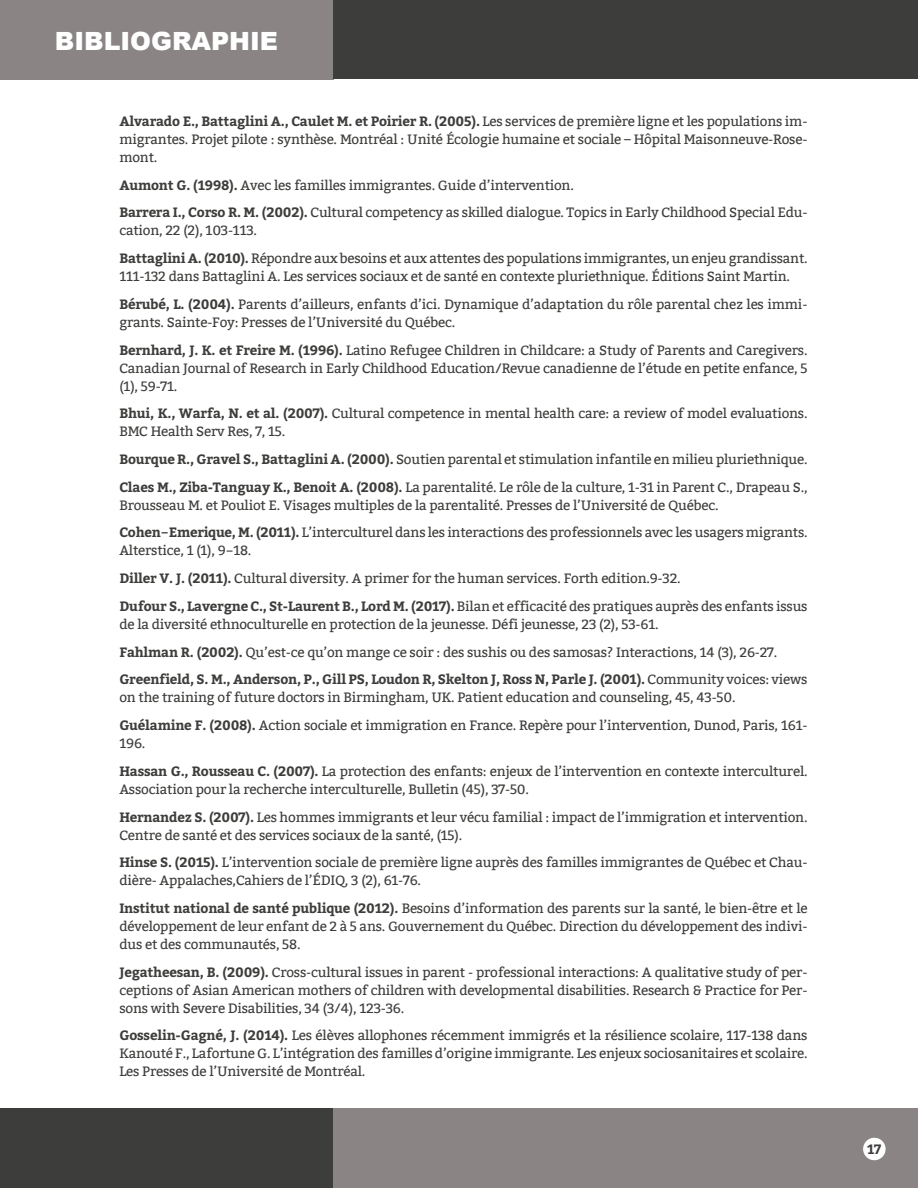
<style>
.page{position:relative;width:918px;height:1188px;background:#fff}
.page>*{position:absolute;margin:0;border:0;box-sizing:border-box;transform-origin:0 0}
.t1{font:900 25.05px "Arial";color:#fff}
.t2{font:13.5px/27.8px "Bitter";letter-spacing:-.015em;color:#3d3d3b}
.t3{font:700 13.5px "Bitter";color:#3d3d3b}
.s1{font-weight:700}
.s2{font-family:"Lucida Grande";font-weight:700}
.s3{font-family:"Lucida Grande"}
</style>
<div class="page">
<hr style="left:0;top:577px;width:1px;height:545px;background:#faf4b7">
<div style="left:0;top:0;width:333px;height:80px;background:#8a8584"></div>
<div style="left:333px;top:0;width:585px;height:80px;background:#3d3d3b"></div>
<div style="left:0;top:1108px;width:333px;height:80px;background:#3d3d3b"></div>
<div style="left:333px;top:1108px;width:585px;height:80px;background:#8a8584"></div>
<div style="left:863px;top:1138px;width:23px;height:22px;background:#fff;border-radius:50%"></div>
<h1 class="t1" style="left:55px;top:23px;width:225px">BIBLIOGRAPHIE</h1>
<p class="t2" style="left:119px;top:112px;width:690px;line-height:18px;text-align:justify"><span class="s1">Alvarado E., Battaglini A., Caulet M. et Poirier R. (2005).</span> Les services de première ligne et les populations im&shy;migrantes. Projet pilote : synthèse. Montréal : Unité Écologie humaine et sociale – Hôpital Maisonneuve-Rose&shy;mont.</p>
<p class="t2" style="left:119px;top:171px;width:690px"><span class="s1">Aumont G. (1998).</span> Avec les familles immigrantes. Guide d’intervention.<br><span class="s1">Barrera I., Corso R. M. (2002).</span> Cultural competency as skilled dialogue. Topics in Early Childhood Special Edu-</p>
<p class="t2" style="left:119px;top:217px;width:690px">cation, 22 (2), 103-113.<br><span class="s1">Battaglini A. (2010).</span> Répondre aux besoins et aux attentes des populations immigrantes, un enjeu grandissant.</p>
<p class="t2" style="left:119px;top:263px;width:690px">111-132 dans Battaglini A. Les services sociaux et de santé en contexte pluriethnique. Éditions Saint Martin.<br><span class="s1">Bérubé, L. (2004).</span> Parents d’ailleurs, enfants d’ici. Dynamique d’adaptation du rôle parental chez les immi-</p>
<p class="t2" style="left:119px;top:308px;width:690px">grants. Sainte-Foy: Presses de l’Université du Québec.<br><span class="s1">Bernhard, J. K. et Freire M. (1996).</span> Latino Refugee Children in Childcare: a Study of Parents and Caregivers.</p>
<p class="t2" style="left:119px;top:359px;width:690px;line-height:18px">Canadian Journal of Research in Early Childhood Education/Revue canadienne de l’étude en petite enfance, 5 (1), 59-71.</p>
<p class="t2" style="left:119px;top:405px;width:690px;line-height:18px"><span class="s1">Bhui, K., Warfa, N. et al. (2007).</span> Cultural competence in mental health care: a review of model evaluations.<br>BMC Health Serv Res, 7, 15.</p>
<p class="t2" style="left:119px;top:446px;width:690px"><span class="s1">Bourque R., Gravel S., Battaglini A. (2000).</span> Soutien parental et stimulation infantile en milieu pluriethnique.<br><span class="s1">Claes M., Ziba-Tanguay K., Benoit A. (2008).</span> La parentalité. Le rôle de la culture, 1-31 in Parent C., Drapeau S.,</p>
<p class="t2" style="left:119px;top:491px;width:690px">Brousseau M. et Pouliot E. Visages multiples de la parentalité. Presses de l’Université de Québec.<br><span class="s1">Cohen</span><span class="s2">‐</span><span class="s1">Emerique, M. (2011).</span> L’interculturel dans les interactions des professionnels avec les usagers migrants.</p>
<p class="t2" style="left:119px;top:537px;width:690px">Alterstice, 1 (1), 9<span class="s3">‐</span>18.<br><span class="s1">Diller V. J. (2011).</span> Cultural diversity. A primer for the human services. Forth edition.9-32.<br><span class="s1">Dufour S., Lavergne C., St-Laurent B., Lord M. (2017).</span> Bilan et efficacité des pratiques auprès des enfants issus</p>
<p class="t2" style="left:119px;top:611px;width:690px">de la diversité ethnoculturelle en protection de la jeunesse. Défi jeunesse, 23 (2), 53-61.<br><span class="s1">Fahlman R. (2002).</span> Qu’est-ce qu’on mange ce soir : des sushis ou des samosas? Interactions, 14 (3), 26-27.<br><span class="s1">Greenfield, S. M., Anderson, P., Gill PS, Loudon R, Skelton J, Ross N, Parle J. (2001).</span> Community voices: views</p>
<p class="t2" style="left:119px;top:684px;width:690px">on the training of future doctors in Birmingham, UK. Patient education and counseling, 45, 43-50.<br><span class="s1">Guélamine F. (2008).</span> Action sociale et immigration en France. Repère pour l’intervention, Dunod, Paris, 161-</p>
<p class="t2" style="left:119px;top:730px;width:690px">196.<br><span class="s1">Hassan G., Rousseau C. (2007).</span> La protection des enfants: enjeux de l’intervention en contexte interculturel.</p>
<p class="t2" style="left:119px;top:775px;width:690px">Association pour la recherche interculturelle, Bulletin (45), 37-50.<br><span class="s1">Hernandez S. (2007).</span> Les hommes immigrants et leur vécu familial : impact de l’immigration et intervention.</p>
<p class="t2" style="left:119px;top:821px;width:690px">Centre de santé et des services sociaux de la santé, (15).<br><span class="s1">Hinse S. (2015).</span> L’intervention sociale de première ligne auprès des familles immigrantes de Québec et Chau-</p>
<p class="t2" style="left:119px;top:867px;width:690px">dière- Appalaches,Cahiers de l’ÉDIQ, 3 (2), 61-76.<br><span class="s1">Institut national de santé publique (2012).</span> Besoins d’information des parents sur la santé, le bien-être et le</p>
<p class="t2" style="left:119px;top:917px;width:690px;line-height:18px">développement de leur enfant de 2 à 5 ans. Gouvernement du Québec. Direction du développement des indivi&shy;dus et des communautés, 58.</p>
<p class="t2" style="left:119px;top:963px;width:690px;line-height:18px;text-align:justify"><span class="s1">Jegatheesan, B. (2009).</span> Cross-cultural issues in parent - professional interactions: A qualitative study of per&shy;ceptions of Asian American mothers of children with developmental disabilities. Research &amp; Practice for Per&shy;sons with Severe Disabilities, 34 (3/4), 123-36.</p>
<p class="t2" style="left:119px;top:1027px;width:690px;line-height:18px;text-align:justify"><span class="s1">Gosselin-Gagné, J. (2014).</span> Les élèves allophones récemment immigrés et la résilience scolaire, 117-138 dans Kanouté F., Lafortune G. L’intégration des familles d’origine immigrante. Les enjeux sociosanitaires et scolaire.<br>Les Presses de l’Université de Montréal.</p>
<p class="t3" style="left:867px;top:1139px;width:16px">17</p>
</div>
